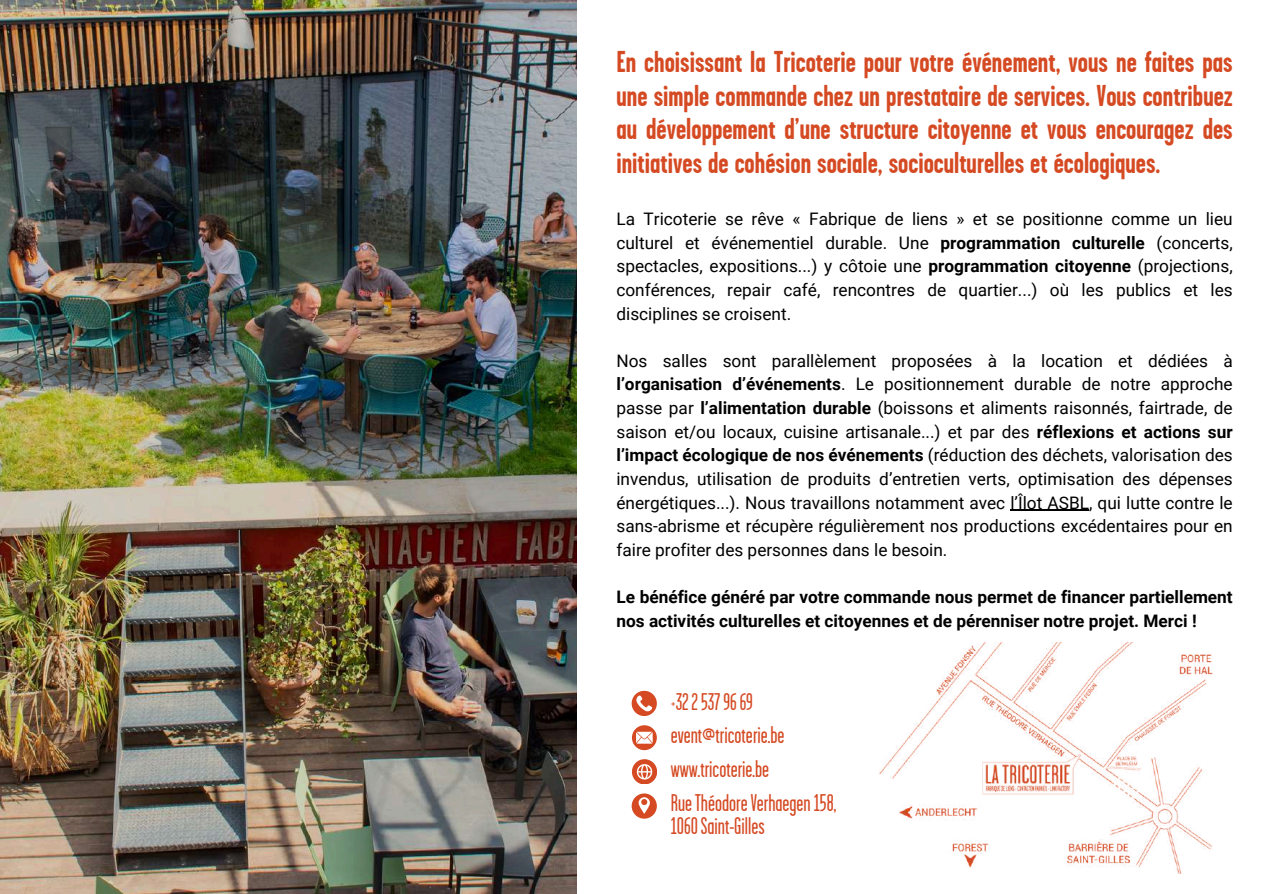
<style>
.page{position:relative;width:1263px;height:894px;background:#fff}
.page>*{position:absolute;margin:0;border:0;box-sizing:border-box;transform-origin:0 0}
.t1{font:700 30px/33.8px "Garage Gothic";color:#d54a23;text-align:justify}
.t2{font:24px/33.5px "Garage Gothic";color:#d54a23}
.t3{font:17.25px/23.7px "Roboto";color:#000;text-align:justify}
.t4{font:700 17.25px/23.7px "Roboto";color:#000}
.s1{font-weight:700}
</style>
<div class="page">
<img style="left:0;top:0;width:576px;height:893px">
<svg style="left:632px;top:793px;width:24px;height:25px"></svg>
<svg style="left:632px;top:690px;width:24px;height:25px"></svg>
<svg style="left:632px;top:725px;width:25px;height:24px"></svg>
<svg style="left:632px;top:759px;width:25px;height:24px"></svg>
<img style="left:879px;top:642px;width:334px;height:231px">
<hr style="left:1010px;top:509px;width:79px;height:1px;background:#000">
<p class="t1" style="left:616px;top:47px;width:618px">En choisissant la Tricoterie pour votre événement, vous ne faites pas une simple commande chez un prestataire de services. Vous contribuez au développement d’une structure citoyenne et vous encouragez des initiatives de cohésion sociale, socioculturelles et écologiques.</p>
<p class="t3" style="left:616px;top:207px;width:618px">La Tricoterie se rêve « Fabrique de liens » et se positionne comme un lieu culturel et événementiel durable. Une <span class="s1">programmation culturelle</span> (concerts, spectacles, expositions...) y côtoie une <span class="s1">programmation citoyenne</span> (projections, conférences, repair café, rencontres de quartier...) où les publics et les disciplines se croisent.</p>
<p class="t3" style="left:616px;top:349px;width:618px">Nos salles sont parallèlement proposées à la location et dédiées à <span class="s1">l’organisation d’événements</span>. Le positionnement durable de notre approche passe par <span class="s1">l’alimentation durable</span> (boissons et aliments raisonnés, fairtrade, de saison et/ou locaux, cuisine artisanale...) et par des <span class="s1">réflexions et actions sur l’impact écologique de nos événements</span> (réduction des déchets, valorisation des invendus, utilisation de produits d’entretien verts, optimisation des dépenses énergétiques...). Nous travaillons notamment avec l’Îlot ASBL, qui lutte contre le sans-abrisme et récupère régulièrement nos productions excédentaires pour en faire profiter des personnes dans le besoin.</p>
<p class="t4" style="left:616px;top:585px;width:618px">Le bénéfice généré par votre commande nous permet de financer partiellement nos activités culturelles et citoyennes et de pérenniser notre projet. Merci !</p>
<h2 class="t2" style="left:671px;top:687px;width:115px">+3225379669 event@tricoterie.be www.tricoterie.be</h2>
<h2 class="t2" style="left:671px;top:793px;width:167px;line-height:22.5px">RueThéodoreVerhaegen158,<br>1060Saint-Gilles</h2>
</div>
